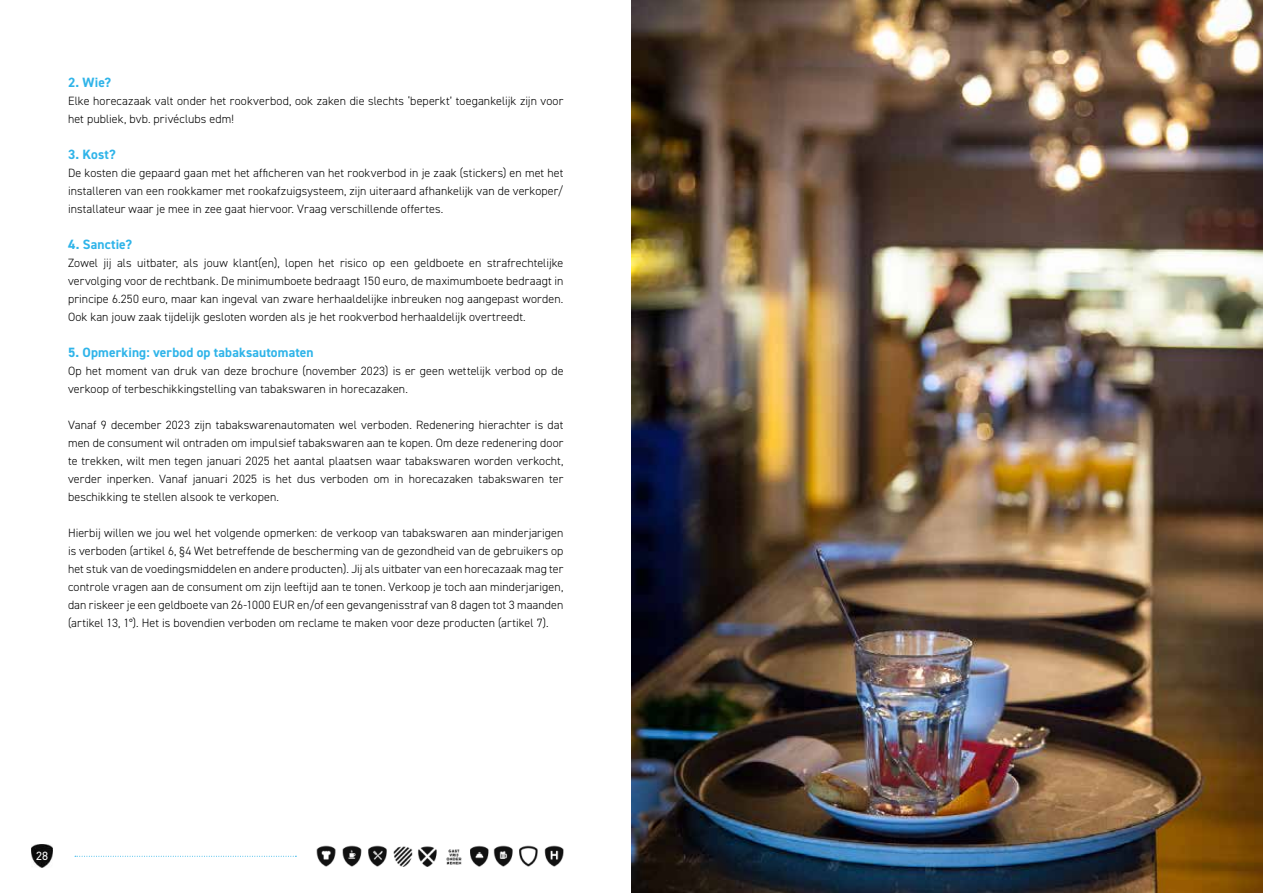
<style>
.page{position:relative;width:1263px;height:893px;background:#fff}
.page>*{position:absolute;margin:0;border:0;box-sizing:border-box;transform-origin:0 0}
.t1{font:700 13.5px "DIN2014";letter-spacing:.01em;color:#2fb4e9}
.t2{font:300 12px/18px "DIN2014";letter-spacing:.01em;color:#000;text-align:justify}
.t3{font:12px "DIN2014";color:#fff}
</style>
<div class="page">
<img style="left:317px;top:845px;width:246px;height:22px">
<img style="left:31px;top:845px;width:22px;height:23px">
<svg style="left:75px;top:856px;width:221px;height:1px"></svg>
<img style="left:631px;top:0;width:632px;height:893px">
<p class="t1" style="left:68px;top:73px;width:45px">2. Wie?</p>
<p class="t2" style="left:68px;top:92px;width:497px">Elke horecazaak valt onder het rookverbod, ook zaken die slechts ‘beperkt’ toegankelijk zijn voor het publiek, bvb. privéclubs edm!</p>
<p class="t1" style="left:68px;top:145px;width:49px">3. Kost?</p>
<p class="t2" style="left:68px;top:164px;width:497px">De kosten die gepaard gaan met het afficheren van het rookverbod in je zaak (stickers) en met het installeren van een rookkamer met rookafzuigsysteem, zijn uiteraard afhankelijk van de verkoper/ installateur waar je mee in zee gaat hiervoor. Vraag verschillende offertes.</p>
<p class="t1" style="left:68px;top:235px;width:65px">4. Sanctie?</p>
<p class="t2" style="left:68px;top:254px;width:497px">Zowel jij als uitbater, als jouw klant(en), lopen het risico op een geldboete en strafrechtelijke vervolging voor de rechtbank. De minimumboete bedraagt 150 euro, de maximumboete bedraagt in principe 6.250 euro, maar kan ingeval van zware herhaaldelijke inbreuken nog aangepast worden.<br>Ook kan jouw zaak tijdelijk gesloten worden als je het rookverbod herhaaldelijk overtreedt.</p>
<p class="t1" style="left:68px;top:343px;width:247px">5. Opmerking: verbod op tabaksautomaten</p>
<p class="t2" style="left:68px;top:362px;width:497px">Op het moment van druk van deze brochure (november 2023) is er geen wettelijk verbod op de verkoop of terbeschikkingstelling van tabakswaren in horecazaken.</p>
<p class="t2" style="left:68px;top:416px;width:497px">Vanaf 9 december 2023 zijn tabakswarenautomaten wel verboden. Redenering hierachter is dat men de consument wil ontraden om impulsief tabakswaren aan te kopen. Om deze redenering door te trekken, wilt men tegen januari 2025 het aantal plaatsen waar tabakswaren worden verkocht, verder inperken. Vanaf januari 2025 is het dus verboden om in horecazaken tabakswaren ter beschikking te stellen alsook te verkopen.</p>
<p class="t2" style="left:68px;top:524px;width:497px">Hierbij willen we jou wel het volgende opmerken: de verkoop van tabakswaren aan minderjarigen is verboden (artikel 6, §4 Wet betreffende de bescherming van de gezondheid van de gebruikers op het stuk van de voedingsmiddelen en andere producten). Jij als uitbater van een horecazaak mag ter controle vragen aan de consument om zijn leeftijd aan te tonen. Verkoop je toch aan minderjarigen, dan riskeer je een geldboete van 26-1000 EUR en/of een gevangenisstraf van 8 dagen tot 3 maanden (artikel 13, 1°). Het is bovendien verboden om reclame te maken voor deze producten (artikel 7).</p>
<p class="t3" style="left:36px;top:848px;width:13px">28</p>
</div>
